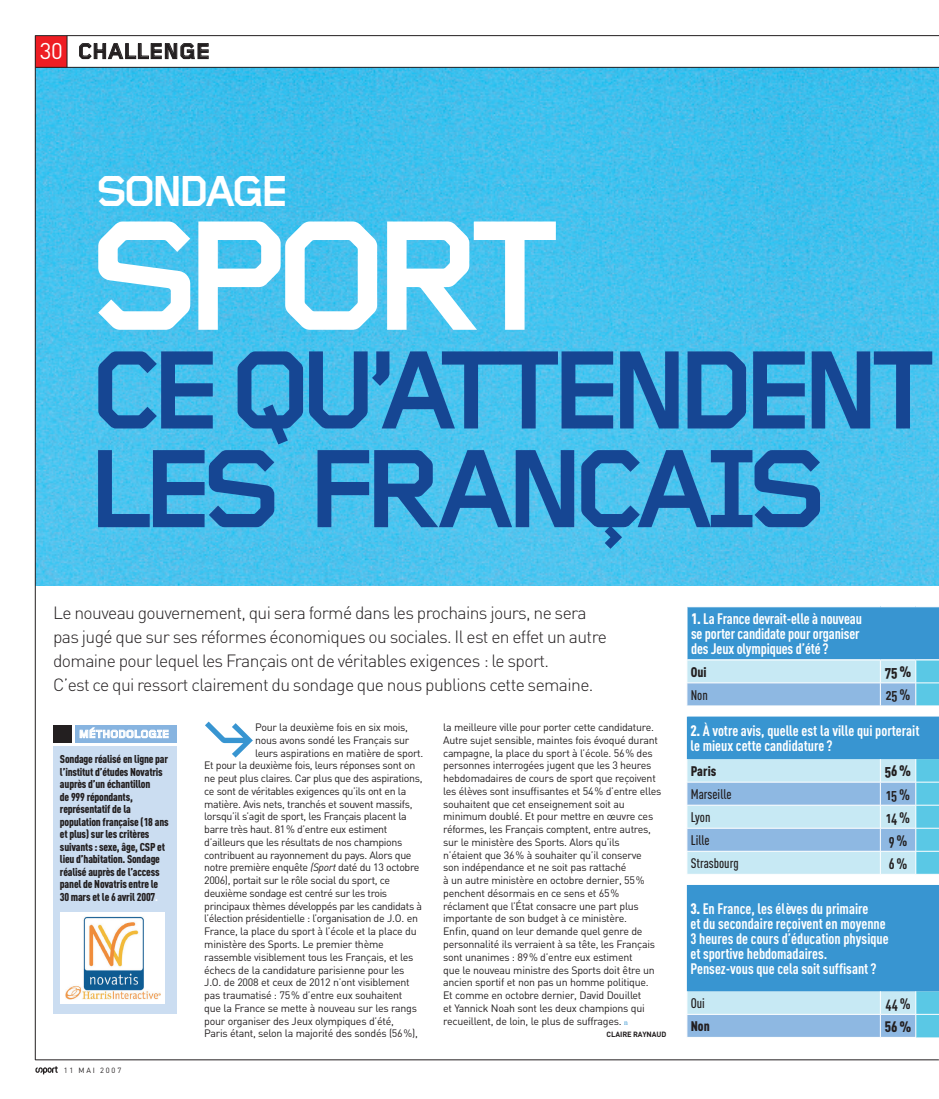
<style>
.page{position:relative;width:939px;height:1099px;background:#fff}
.page>*{position:absolute;margin:0;border:0;box-sizing:border-box;transform-origin:0 0}
.t1{font:700 162.25px "Foundry Gridnik";letter-spacing:-.12em;color:#fff}
.t2{font:700 115.5px/98.6px "Foundry Gridnik";letter-spacing:-.115em;color:#164693}
.t3{font:700 45px "Foundry Gridnik";letter-spacing:-.11em;color:#fff}
.t4{font:700 22.5px "Foundry Gridnik";letter-spacing:-.01em;color:#231f20}
.t5{font:300 17.5px/23.8px "DIN";letter-spacing:-.035em;color:#231f20}
.t6{font:700 15px/15px "DIN Cond";color:#fff}
.t7{font:15px "DIN Cond Bold Alternate";color:#231f20}
.t8{font:15px "DIN Cond Black Alternate";color:#231f20}
.t9{font:900 15px "DIN Cond";color:#231f20}
.t10{font:500 13.75px "DIN Cond";color:#231f20}
.t11{font:900 13.75px "DIN Cond";color:#231f20}
.t12{font:900 11.25px/12.5px "DIN Cond";letter-spacing:-.015em;color:#231f20}
.t13{font:700 11.25px "Foundry Gridnik";letter-spacing:-.02em;color:#fff}
.t14{font:10.62px/12.8px "DIN";letter-spacing:-.025em;color:#231f20}
.t15{font:700 7.5px "DIN";letter-spacing:-.01em;color:#231f20}
.t16{font:7.5px "DIN";letter-spacing:.24em;color:#231f20}
.s1{font-family:"DIN";font-weight:400;color:#fff}
.s2{font-style:italic}
.s3{font-family:"Times New Roman";font-size:7.5px;color:#3895d1}
.s4{color:#fff}
.s5{font-weight:900}
</style>
<div class="page">
<img style="left:36px;top:68px;width:903px;height:517px">
<div style="left:53px;top:746px;width:123px;height:266px;background:#cbddf1"></div>
<div style="left:75px;top:724px;width:101px;height:18px;background:#87b4e0"></div>
<svg style="left:79px;top:727px;width:90px;height:11px"></svg>
<div style="left:53px;top:724px;width:19px;height:18px;background:#231f20"></div>
<svg style="left:205px;top:721px;width:48px;height:36px"></svg>
<div style="left:60px;top:911px;width:105px;height:92px;background:#fff"></div>
<img style="left:65px;top:916px;width:96px;height:83px">
<div style="left:687px;top:606px;width:252px;height:54px;background:#3895d1"></div>
<div style="left:688px;top:660px;width:227px;height:22px;background:#c7e9f4"></div>
<svg style="left:688px;top:683px;width:227px;height:354px;background:#aed0eb"></svg>
<svg style="left:687px;top:716px;width:228px;height:275px;background:#71b3de"></svg>
<hr style="left:686px;top:606px;width:194px;height:1px;background:#fff">
<hr style="left:686px;top:607px;width:2px;height:52px;background:#fff">
<hr style="left:880px;top:606px;width:36px;height:1px;background:#fff">
<svg style="left:916px;top:606px;width:23px;height:1px"></svg>
<hr style="left:686px;top:659px;width:194px;height:1px;background:#fff">
<hr style="left:880px;top:659px;width:36px;height:1px;background:#fff">
<svg style="left:880px;top:660px;width:1px;height:45px"></svg>
<hr style="left:687px;top:705px;width:193px;height:1px;background:#fff">
<svg style="left:687px;top:660px;width:1px;height:46px"></svg>
<hr style="left:880px;top:705px;width:36px;height:1px;background:#fff">
<hr style="left:687px;top:781px;width:193px;height:1px;background:#fff">
<hr style="left:880px;top:781px;width:36px;height:1px;background:#fff">
<hr style="left:687px;top:804px;width:193px;height:1px;background:#fff">
<hr style="left:880px;top:804px;width:36px;height:1px;background:#fff">
<hr style="left:687px;top:827px;width:193px;height:1px;background:#fff">
<hr style="left:880px;top:827px;width:36px;height:1px;background:#fff">
<hr style="left:687px;top:851px;width:193px;height:1px;background:#fff">
<hr style="left:880px;top:851px;width:36px;height:1px;background:#fff">
<svg style="left:880px;top:759px;width:1px;height:115px"></svg>
<hr style="left:687px;top:874px;width:193px;height:1px;background:#fff">
<svg style="left:687px;top:759px;width:1px;height:126px"></svg>
<hr style="left:880px;top:874px;width:36px;height:1px;background:#fff">
<hr style="left:687px;top:1014px;width:193px;height:1px;background:#fff">
<svg style="left:687px;top:991px;width:1px;height:46px"></svg>
<hr style="left:880px;top:1014px;width:36px;height:1px;background:#fff">
<svg style="left:880px;top:991px;width:1px;height:46px"></svg>
<svg style="left:915px;top:659px;width:24px;height:378px;background:#5fbae0"></svg>
<svg style="left:35px;top:1066px;width:23px;height:8px"></svg>
<svg style="left:79px;top:43px;width:130px;height:17px"></svg>
<div style="left:35px;top:36px;width:32px;height:31px;background:#ee1d23"></div>
<hr style="left:67px;top:36px;width:1px;height:31px;background:#231f20">
<hr style="left:35px;top:67px;width:904px;height:1px;background:#231f20">
<hr style="left:35px;top:35px;width:904px;height:1px;background:#231f20">
<hr style="left:35px;top:35px;width:1px;height:1024px;background:#231f20">
<hr style="left:35px;top:1059px;width:904px;height:1px;background:#231f20">
<h3 class="t4" style="left:40px;top:39px;width:172px"><span class="s1">30</span> CHALLENGE</h3>
<h3 class="t3" style="left:96px;top:166px;width:194px">SONDAGE</h3>
<h1 class="t1" style="left:87px;top:186px;width:475px">SPORT</h1>
<h2 class="t2" style="left:85px;top:347px;width:852px">CE QU’ATTENDENT<br>LES FRANÇAIS</h2>
<p class="t5" style="left:53px;top:601px;width:555px">Le nouveau gouvernement, qui sera formé dans les prochains jours, ne sera pas jugé que sur ses réformes économiques ou sociales. Il est en effet un autre domaine pour lequel les Français ont de véritables exigences : le sport.<br>C’est ce qui ressort clairement du sondage que nous publions cette semaine.</p>
<p class="t14" style="left:255px;top:720px;width:154px">Pour la deuxième fois en six mois,</p>
<p class="t14" style="left:255px;top:733px;width:156px">nous avons sondé les Français sur</p>
<p class="t14" style="left:255px;top:746px;width:170px">leurs aspirations en matière de sport.</p>
<p class="t14" style="left:204px;top:758px;width:213px">Et pour la deuxième fois, leurs réponses sont on</p>
<p class="t14" style="left:204px;top:771px;width:220px">ne peut plus claires. Car plus que des aspirations,</p>
<p class="t14" style="left:204px;top:784px;width:204px">ce sont de véritables exigences qu’ils ont en la</p>
<p class="t14" style="left:204px;top:797px;width:210px">matière. Avis nets, tranchés et souvent massifs,</p>
<p class="t14" style="left:204px;top:810px;width:204px">lorsqu’il s’agit de sport, les Français placent la</p>
<p class="t14" style="left:204px;top:822px;width:185px">barre très haut. 81 % d’entre eux estiment</p>
<p class="t14" style="left:204px;top:835px;width:200px">d’ailleurs que les résultats de nos champions</p>
<p class="t14" style="left:204px;top:848px;width:209px">contribuent au rayonnement du pays. Alors que</p>
<p class="t14" style="left:204px;top:861px;width:217px">notre première enquête <span class="s2">(Sport</span> daté du 13 octobre</p>
<p class="t14" style="left:204px;top:873px;width:187px">2006), portait sur le rôle social du sport, ce</p>
<p class="t14" style="left:204px;top:886px;width:184px">deuxième sondage est centré sur les trois</p>
<p class="t14" style="left:204px;top:899px;width:219px">principaux thèmes développés par les candidats à</p>
<p class="t14" style="left:204px;top:912px;width:215px">l’élection présidentielle : l’organisation de J.O. en</p>
<p class="t14" style="left:204px;top:924px;width:214px">France, la place du sport à l’école et la place du</p>
<p class="t14" style="left:204px;top:937px;width:181px">ministère des Sports. Le premier thème</p>
<p class="t14" style="left:204px;top:950px;width:211px">rassemble visiblement tous les Français, et les</p>
<p class="t14" style="left:204px;top:963px;width:202px">échecs de la candidature parisienne pour les</p>
<p class="t14" style="left:204px;top:975px;width:207px">J.O. de 2008 et ceux de 2012 n’ont visiblement</p>
<p class="t14" style="left:204px;top:988px;width:200px">pas traumatisé : 75 % d’entre eux souhaitent</p>
<p class="t14" style="left:204px;top:1001px;width:214px">que la France se mette à nouveau sur les rangs</p>
<p class="t14" style="left:204px;top:1014px;width:191px">pour organiser des Jeux olympiques d’été,</p>
<p class="t14" style="left:204px;top:1026px;width:215px">Paris étant, selon la majorité des sondés (56 %),</p>
<p class="t14" style="left:443px;top:720px;width:220px">la meilleure ville pour porter cette candidature.<br>Autre sujet sensible, maintes fois évoqué durant campagne, la place du sport à l’école. 56 % des personnes interrogées jugent que les 3 heures hebdomadaires de cours de sport que reçoivent les élèves sont insuffisantes et 54 % d’entre elles souhaitent que cet enseignement soit au minimum doublé. Et pour mettre en œuvre ces réformes, les Français comptent, entre autres, sur le ministère des Sports. Alors qu’ils n’étaient que 36 % à souhaiter qu’il conserve<br>son indépendance et ne soit pas rattaché<br>à un autre ministère en octobre dernier, 55 % penchent désormais en ce sens et 65 % réclament que l’État consacre une part plus importante de son budget à ce ministère.<br>Enfin, quand on leur demande quel genre de personnalité ils verraient à sa tête, les Français sont unanimes : 89 % d’entre eux estiment<br>que le nouveau ministre des Sports doit être un ancien sportif et non pas un homme politique.<br>Et comme en octobre dernier, David Douillet<br>et Yannick Noah sont les deux champions qui recueillent, de loin, le plus de suffrages. <span class="s3">n</span></p>
<p class="t15" style="left:607px;top:1029px;width:61px">CLAIRE RAYNAUD</p>
<p class="t13" style="left:79px;top:727px;width:92px">MÉTHODOLOGIE</p>
<p class="t12" style="left:60px;top:752px;width:110px">Sondage réalisé en ligne par l’institut d’études Novatris auprès d’un échantillon<br>de 999 répondants, représentatif de la population française (18 ans et plus) sur les critères suivants : sexe, âge, CSP et lieu d’habitation. Sondage réalisé auprès de l’access panel de Novatris entre le<br>30 mars et le 6 avril 2007<span class="s4">.</span></p>
<p class="t16" style="left:64px;top:1065px;width:59px">11 MAI 2007</p>
<h3 class="t6" style="left:691px;top:611px;width:172px"><span class="s5">1.</span> La France devrait-elle à nouveau se porter candidate pour organiser des Jeux olympiques d’été ?</h3>
<p class="t11" style="left:691px;top:663px;width:17px">Oui</p>
<h3 class="t8" style="left:885px;top:662px;width:28px">75 %</h3>
<p class="t10" style="left:691px;top:687px;width:19px">Non</p>
<h3 class="t7" style="left:886px;top:686px;width:26px">25 %</h3>
<h3 class="t6" style="left:690px;top:723px;width:231px"><span class="s5">2.</span> À votre avis, quelle est la ville qui porterait le mieux cette candidature ?</h3>
<p class="t11" style="left:691px;top:762px;width:27px">Paris</p>
<h3 class="t8" style="left:885px;top:761px;width:28px">56 %</h3>
<p class="t10" style="left:691px;top:786px;width:42px">Marseille</p>
<h3 class="t7" style="left:886px;top:785px;width:25px">15 %</h3>
<p class="t10" style="left:691px;top:809px;width:21px">Lyon</p>
<h3 class="t7" style="left:886px;top:808px;width:26px">14 %</h3>
<p class="t10" style="left:691px;top:832px;width:21px">Lille</p>
<h3 class="t7" style="left:889px;top:831px;width:20px">9 %</h3>
<p class="t10" style="left:691px;top:855px;width:49px">Strasbourg</p>
<h3 class="t7" style="left:889px;top:854px;width:20px">6 %</h3>
<h3 class="t6" style="left:690px;top:900px;width:200px"><span class="s5">3.</span> En France, les élèves du primaire<br>et du secondaire reçoivent en moyenne 3 heures de cours d’éducation physique et sportive hebdomadaires.<br>Pensez-vous que cela soit suffisant ?</h3>
<p class="t10" style="left:691px;top:995px;width:16px">Oui</p>
<h3 class="t7" style="left:885px;top:994px;width:27px">44 %</h3>
<p class="t11" style="left:691px;top:1017px;width:21px">Non</p>
<h3 class="t9" style="left:885px;top:1017px;width:28px">56 %</h3>
</div>
